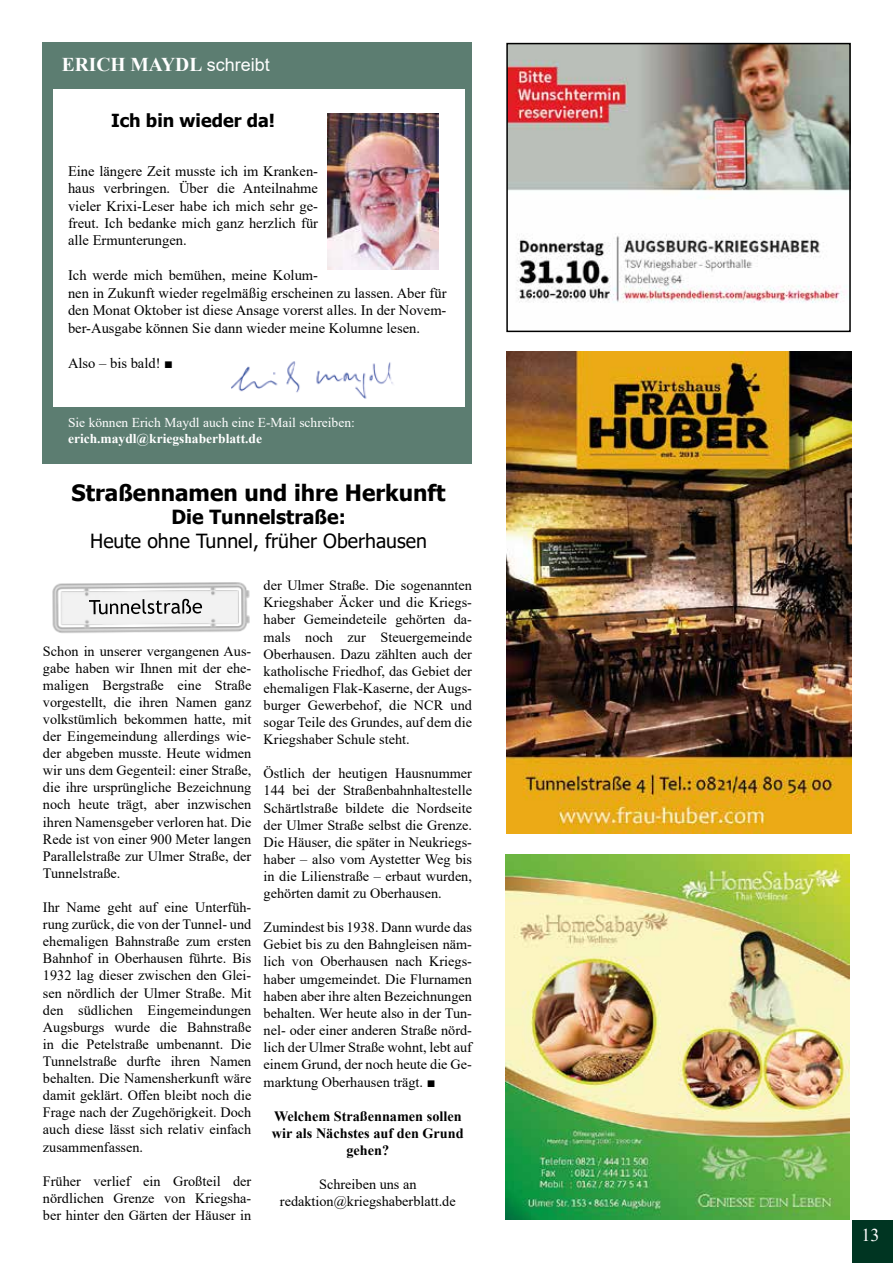
<style>
.page{position:relative;width:893px;height:1263px;background:#fff}
.page>*{position:absolute;margin:0;border:0;box-sizing:border-box;transform-origin:0 0}
.t1{font:700 22.5px "Tahoma";color:#000}
.t2{font:19.5px "Tahoma";color:#000}
.t3{font:700 19.5px "Times New Roman";color:#fff}
.t4{font:700 19.5px "Tahoma";color:#000}
.t5{font:700 18px "Tahoma";color:#000}
.t6{font:18px "Times New Roman";color:#fff}
.t7{font:14.55px/17.4px "Times New Roman";color:#000;text-align:justify}
.t8{font:14.25px/17.1px "Times New Roman";color:#000;text-align:justify}
.t9{font:700 14.25px/17.1px "Times New Roman";color:#000;text-align:center}
.t10{font:13.5px "Times New Roman";color:#fff}
.t11{font:700 13.5px "Times New Roman";color:#fff}
.s1{font-family:"Arial";font-weight:400;font-size:18px}
.s2{font-size:14.55px}
</style>
<div class="page">
<div style="left:853px;top:1220px;width:40px;height:43px;background:#003522"></div>
<img style="left:505px;top:855px;width:345px;height:365px">
<img style="left:507px;top:352px;width:344px;height:482px">
<div style="left:43px;top:43px;width:429px;height:421px;background:#5c7d71"></div>
<div style="left:53px;top:89px;width:411px;height:318px;background:#fff"></div>
<img style="left:231px;top:361px;width:162px;height:38px">
<img style="left:327px;top:113px;width:111px;height:156px">
<img style="left:509px;top:46px;width:339px;height:257px">
<div style="left:506px;top:43px;width:345px;height:289px;border:2px solid #000"></div>
<img style="left:52px;top:582px;width:198px;height:51px">
<h2 class="t3" style="left:62px;top:50px;width:210px">ERICH MAYDL <span class="s1">schreibt</span></h2>
<p class="t5" style="left:111px;top:107px;width:166px">Ich bin wieder da!</p>
<p class="t7" style="left:68px;top:162px;width:252px">Eine längere Zeit musste ich im Kranken&shy;haus verbringen. Über die Anteilnahme vieler Krixi-Leser habe ich mich sehr ge&shy;freut. Ich bedanke mich ganz herzlich für alle Ermunterungen.</p>
<p class="t7" style="left:68px;top:266px;width:380px;text-align:left">Ich werde mich bemühen, meine Kolum-<br>nen in Zukunft wieder regelmäßig erscheinen zu lassen. Aber für den Monat Oktober ist diese Ansage vorerst alles. In der Novem&shy;ber-Ausgabe können Sie dann wieder meine Kolumne lesen.</p>
<p class="t7" style="left:68px;top:354px;width:106px">Also – bis bald! ■</p>
<p class="t10" style="left:68px;top:413px;width:288px">Sie können Erich Maydl auch eine E-Mail schreiben:</p>
<p class="t11" style="left:68px;top:429px;width:196px">erich.maydl@kriegshaberblatt.de</p>
<h1 class="t1" style="left:72px;top:477px;width:375px">Straßennamen und ihre Herkunft</h1>
<h2 class="t4" style="left:171px;top:503px;width:176px">Die Tunnelstraße:</h2>
<h2 class="t2" style="left:90px;top:528px;width:338px">Heute ohne Tunnel, früher Oberhausen</h2>
<p class="t8" style="left:43px;top:642px;width:210px">Schon in unserer vergangenen Aus&shy;gabe haben wir Ihnen mit der ehe&shy;maligen Bergstraße eine Straße vorgestellt, die ihren Namen ganz volkstümlich bekommen hatte, mit der Eingemeindung allerdings wie&shy;der abgeben musste. Heute widmen wir uns dem Gegenteil: einer Straße, die ihre ursprüngliche Bezeichnung noch heute trägt, aber inzwischen ihren Namensgeber verloren hat. Die Rede ist von einer 900 Meter langen Parallelstraße zur Ulmer Straße, der Tunnelstraße.</p>
<p class="t8" style="left:43px;top:898px;width:210px">Ihr Name geht auf eine Unterfüh&shy;rung zurück, die von der Tunnel- und ehemaligen Bahnstraße zum ersten Bahnhof in Oberhausen führte. Bis 1932 lag dieser zwischen den Glei&shy;sen nördlich der Ulmer Straße. Mit den südlichen Eingemeindungen Augsburgs wurde die Bahnstraße in die Petelstraße umbenannt. Die Tunnelstraße durfte ihren Namen behalten. Die Namensherkunft wäre damit geklärt. Offen bleibt noch die Frage nach der Zugehörigkeit. Doch auch diese lässt sich relativ einfach zusammenfassen.</p>
<p class="t8" style="left:43px;top:1172px;width:210px">Früher verlief ein Großteil der nördlichen Grenze von Kriegsha&shy;ber hinter den Gärten der Häuser in</p>
<p class="t8" style="left:264px;top:576px;width:210px">der Ulmer Straße. Die sogenannten Kriegshaber Äcker und die Kriegs&shy;haber Gemeindeteile gehörten da&shy;mals noch zur Steuergemeinde Oberhausen. Dazu zählten auch der katholische Friedhof, das Gebiet der ehemaligen Flak-Kaserne, der Augs&shy;burger Gewerbehof, die NCR und sogar Teile des Grundes, auf dem die Kriegshaber Schule steht.</p>
<p class="t8" style="left:264px;top:764px;width:210px">Östlich der heutigen Hausnummer 144 bei der Straßenbahnhaltestelle Schärtlstraße bildete die Nordseite der Ulmer Straße selbst die Grenze.<br>Die Häuser, die später in Neukriegs&shy;haber – also vom Aystetter Weg bis in die Lilienstraße – erbaut wurden, gehörten damit zu Oberhausen.</p>
<p class="t8" style="left:264px;top:918px;width:210px">Zumindest bis 1938. Dann wurde das Gebiet bis zu den Bahngleisen näm&shy;lich von Oberhausen nach Kriegs&shy;haber umgemeindet. Die Flurnamen haben aber ihre alten Bezeichnungen behalten. Wer heute also in der Tun&shy;nel- oder einer anderen Straße nörd&shy;lich der Ulmer Straße wohnt, lebt auf einem Grund, der noch heute die Ge&shy;marktung Oberhausen trägt. <span class="s2">■</span></p>
<p class="t9" style="left:272px;top:1107px;width:193px">Welchem Straßennamen sollen wir als Nächstes auf den Grund gehen?</p>
<p class="t8" style="left:280px;top:1175px;width:177px;text-align:center">Schreiben uns an redaktion@kriegshaberblatt.de</p>
<p class="t6" style="left:861px;top:1222px;width:19px">13</p>
</div>
